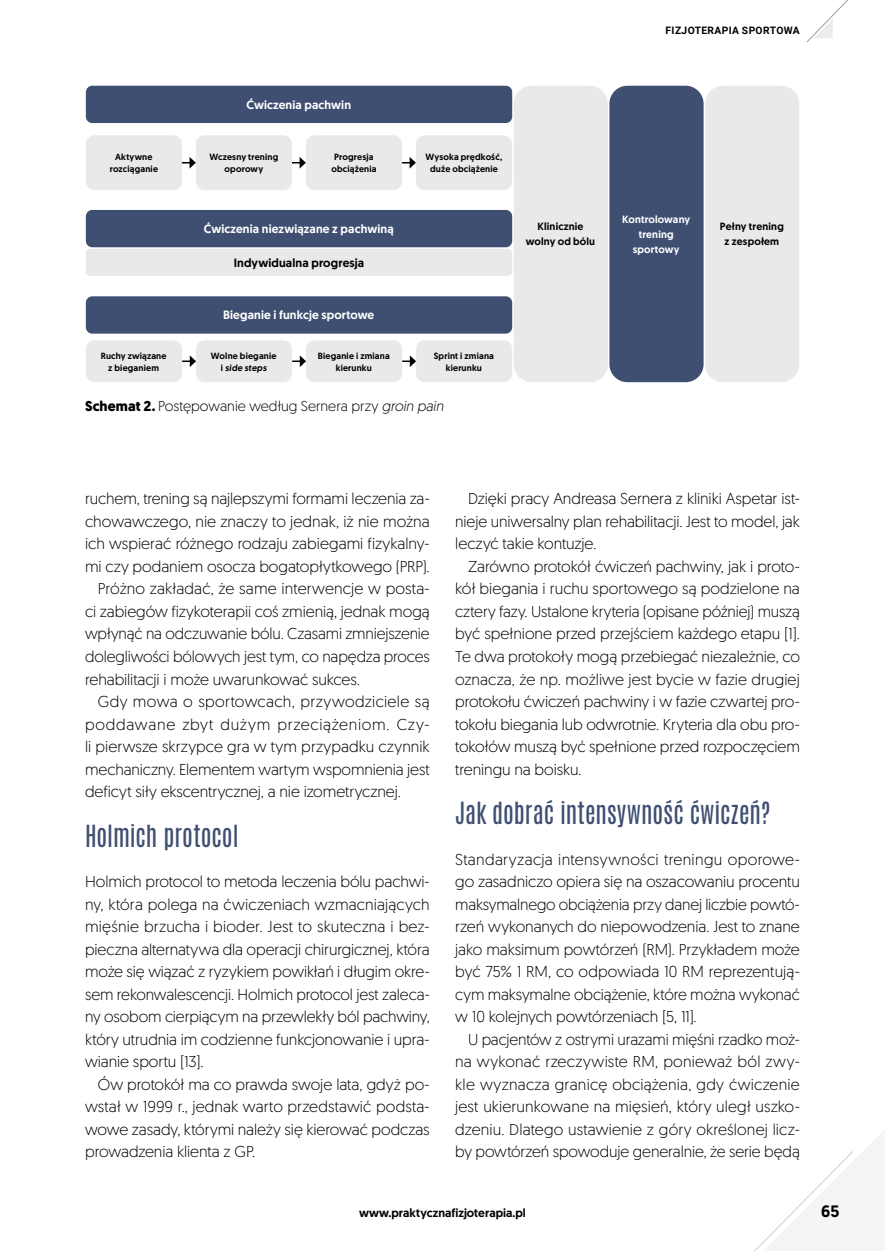
<style>
.page{position:relative;width:885px;height:1251px;background:#fff}
.page>*{position:absolute;margin:0;border:0;box-sizing:border-box;transform-origin:0 0}
.t1{font:25.5px "Antonio";color:#3f4f71;scale:.95 1}
.t2{font:500 16.5px "Geomanist";color:#000}
.t3{font:300 15.75px/22.5px "Geomanist";letter-spacing:-.005em;color:#000;text-align:justify}
.t4{font:300 15.75px "Geomanist";letter-spacing:.02em;color:#000}
.t5{font:300 15.75px "Geomanist";letter-spacing:.045em;color:#000}
.t6{font:300 14.25px "Geomanist";color:#000}
.t7{font:500 12px "Geomanist";letter-spacing:.01em;color:#fff}
.t8{font:500 12px "Geomanist";color:#000}
.t9{font:500 10.5px/15px "Geomanist";letter-spacing:.015em;color:#000;text-align:center}
.t10{font:500 10.5px/15px "Geomanist";letter-spacing:.015em;color:#fff;text-align:center}
.t11{font:700 10.2px "Roboto";letter-spacing:.035em;color:#000}
.t12{font:500 9px/12px "Geomanist";letter-spacing:.02em;color:#000;text-align:center}
.s1{font-weight:700}
.s2{font-style:italic}
</style>
<div class="page">
<svg style="left:755px;top:1151px;width:98px;height:99px"></svg>
<svg style="left:807px;top:0;width:41px;height:42px"></svg>
<div style="left:513px;top:86px;width:95px;height:296px;background:#e9e9e9;border-radius:18px"></div>
<div style="left:609px;top:86px;width:94px;height:296px;background:#3f4f71;border-radius:18px"></div>
<div style="left:86px;top:86px;width:426px;height:37px;background:#3f4f71;border-radius:6px"></div>
<div style="left:86px;top:210px;width:426px;height:37px;background:#3f4f71;border-radius:6px"></div>
<div style="left:86px;top:249px;width:426px;height:27px;background:#e9e9e9;border-radius:4px"></div>
<div style="left:86px;top:296px;width:426px;height:37px;background:#3f4f71;border-radius:6px"></div>
<div style="left:705px;top:86px;width:94px;height:296px;background:#e9e9e9;border-radius:18px"></div>
<div style="left:86px;top:135px;width:96px;height:55px;background:#e9e9e9;border-radius:9px"></div>
<div style="left:86px;top:340px;width:96px;height:42px;background:#e9e9e9;border-radius:9px"></div>
<div style="left:196px;top:135px;width:96px;height:55px;background:#e9e9e9;border-radius:9px"></div>
<div style="left:196px;top:340px;width:96px;height:42px;background:#e9e9e9;border-radius:9px"></div>
<div style="left:306px;top:135px;width:96px;height:55px;background:#e9e9e9;border-radius:9px"></div>
<div style="left:306px;top:340px;width:96px;height:42px;background:#e9e9e9;border-radius:9px"></div>
<div style="left:416px;top:135px;width:96px;height:55px;background:#e9e9e9;border-radius:9px"></div>
<div style="left:416px;top:340px;width:96px;height:42px;background:#e9e9e9;border-radius:9px"></div>
<svg style="left:182px;top:157px;width:14px;height:11px"></svg>
<svg style="left:292px;top:157px;width:14px;height:11px"></svg>
<svg style="left:402px;top:157px;width:14px;height:11px"></svg>
<svg style="left:182px;top:355px;width:14px;height:12px"></svg>
<svg style="left:292px;top:355px;width:14px;height:12px"></svg>
<svg style="left:402px;top:355px;width:14px;height:12px"></svg>
<p class="t11" style="left:665px;top:23px;width:136px">FIZJOTERAPIA SPORTOWA</p>
<p class="t12" style="left:110px;top:151px;width:50px">Aktywne rozciąganie</p>
<p class="t12" style="left:101px;top:349px;width:67px">Ruchy związane z bieganiem</p>
<p class="t7" style="left:246px;top:97px;width:106px">Ćwiczenia pachwin</p>
<p class="t12" style="left:209px;top:151px;width:70px">Wczesny trening oporowy</p>
<p class="t12" style="left:331px;top:151px;width:47px">Progresja obciążenia</p>
<p class="t7" style="left:204px;top:221px;width:191px">Ćwiczenia niezwiązane z pachwiną</p>
<p class="t8" style="left:234px;top:255px;width:132px">Indywidualna progresja</p>
<p class="t7" style="left:223px;top:307px;width:153px">Bieganie i funkcje sportowe</p>
<p class="t12" style="left:211px;top:349px;width:67px">Wolne bieganie i side steps</p>
<p class="t12" style="left:318px;top:349px;width:74px">Bieganie i zmiana kierunku</p>
<p class="t12" style="left:425px;top:151px;width:78px">Wysoka prędkość, duże obciążenie</p>
<p class="t12" style="left:433px;top:349px;width:62px">Sprint i zmiana kierunku</p>
<p class="t6" style="left:85px;top:397px;width:360px"><span class="s1">Schemat 2.</span> Postępowanie według Sernera przy <span class="s2">groin pain</span></p>
<p class="t9" style="left:526px;top:219px;width:71px">Klinicznie wolny od bólu</p>
<p class="t10" style="left:622px;top:211px;width:69px">Kontrolowany trening sportowy</p>
<p class="t9" style="left:720px;top:219px;width:65px">Pełny trening z zespołem</p>
<p class="t3" style="left:85px;top:487px;width:346px">ruchem, trening są najlepszymi formami leczenia za-</p>
<p class="t3" style="left:85px;top:509px;width:346px">chowawczego, nie znaczy to jednak, iż nie można</p>
<p class="t3" style="left:85px;top:532px;width:346px">ich wspierać różnego rodzaju zabiegami fizykalny-</p>
<p class="t3" style="left:85px;top:554px;width:346px">mi czy podaniem osocza bogatopłytkowego (PRP).</p>
<p class="t3" style="left:98px;top:577px;width:333px">Próżno zakładać, że same interwencje w posta-</p>
<p class="t3" style="left:85px;top:599px;width:346px">ci zabiegów fizykoterapii coś zmienią, jednak mogą</p>
<p class="t3" style="left:85px;top:622px;width:346px">wpłynąć na odczuwanie bólu. Czasami zmniejszenie</p>
<p class="t3" style="left:85px;top:644px;width:346px">dolegliwości bólowych jest tym, co napędza proces</p>
<p class="t3" style="left:85px;top:667px;width:276px">rehabilitacji i może uwarunkować sukces.</p>
<p class="t4" style="left:98px;top:691px;width:333px">Gdy mowa o sportowcach, przywodziciele są</p>
<p class="t5" style="left:85px;top:713px;width:346px">poddawane zbyt dużym przeciążeniom. Czy-</p>
<p class="t3" style="left:85px;top:734px;width:346px">li pierwsze skrzypce gra w tym przypadku czynnik</p>
<p class="t3" style="left:85px;top:757px;width:346px">mechaniczny. Elementem wartym wspomnienia jest</p>
<p class="t3" style="left:85px;top:779px;width:317px">deficyt siły ekscentrycznej, a nie izometrycznej.</p>
<h1 class="t1" style="left:85px;top:817px;width:163px">Holmich protocol</h1>
<p class="t3" style="left:85px;top:869px;width:346px">Holmich protocol to metoda leczenia bólu pachwi&shy;ny, która polega na ćwiczeniach wzmacniających mięśnie brzucha i bioder. Jest to skuteczna i bez&shy;pieczna alternatywa dla operacji chirurgicznej, która może się wiązać z ryzykiem powikłań i długim okre&shy;sem rekonwalescencji. Holmich protocol jest zaleca&shy;ny osobom cierpiącym na przewlekły ból pachwiny, który utrudnia im codzienne funkcjonowanie i upra&shy;wianie sportu [13].</p>
<p class="t3" style="left:85px;top:1072px;width:346px;text-indent:13px">Ów protokół ma co prawda swoje lata, gdyż po&shy;wstał w 1999 r., jednak warto przedstawić podsta&shy;wowe zasady, którymi należy się kierować podczas prowadzenia klienta z GP.</p>
<p class="t3" style="left:455px;top:487px;width:346px;text-indent:13px">Dzięki pracy Andreasa Sernera z kliniki Aspetar ist&shy;nieje uniwersalny plan rehabilitacji. Jest to model, jak leczyć takie kontuzje.</p>
<p class="t3" style="left:455px;top:554px;width:346px;text-indent:13px">Zarówno protokół ćwiczeń pachwiny, jak i proto&shy;kół biegania i ruchu sportowego są podzielone na cztery fazy. Ustalone kryteria (opisane później) muszą być spełnione przed przejściem każdego etapu [1].<br>Te dwa protokoły mogą przebiegać niezależnie, co oznacza, że np. możliwe jest bycie w fazie drugiej protokołu ćwiczeń pachwiny i w fazie czwartej pro&shy;tokołu biegania lub odwrotnie. Kryteria dla obu pro&shy;tokołów muszą być spełnione przed rozpoczęciem treningu na boisku.</p>
<h1 class="t1" style="left:455px;top:794px;width:333px">Jak dobrać intensywność ćwiczeń?</h1>
<p class="t3" style="left:455px;top:847px;width:346px">Standaryzacja intensywności treningu oporowe&shy;go zasadniczo opiera się na oszacowaniu procentu maksymalnego obciążenia przy danej liczbie powtó&shy;rzeń wykonanych do niepowodzenia. Jest to znane jako maksimum powtórzeń (RM). Przykładem może być 75% 1 RM, co odpowiada 10 RM reprezentują&shy;cym maksymalne obciążenie, które można wykonać w 10 kolejnych powtórzeniach [5, 11].</p>
<p class="t3" style="left:455px;top:1027px;width:346px;text-indent:13px">U pacjentów z ostrymi urazami mięśni rzadko moż&shy;na wykonać rzeczywiste RM, ponieważ ból zwy&shy;kle wyznacza granicę obciążenia, gdy ćwiczenie jest ukierunkowane na mięsień, który uległ uszko&shy;dzeniu. Dlatego ustawienie z góry określonej licz&shy;by powtórzeń spowoduje generalnie, że serie będą</p>
<p class="t8" style="left:359px;top:1204px;width:168px">www.praktycznafizjoterapia.pl</p>
<p class="t2" style="left:821px;top:1199px;width:20px">65</p>
</div>
